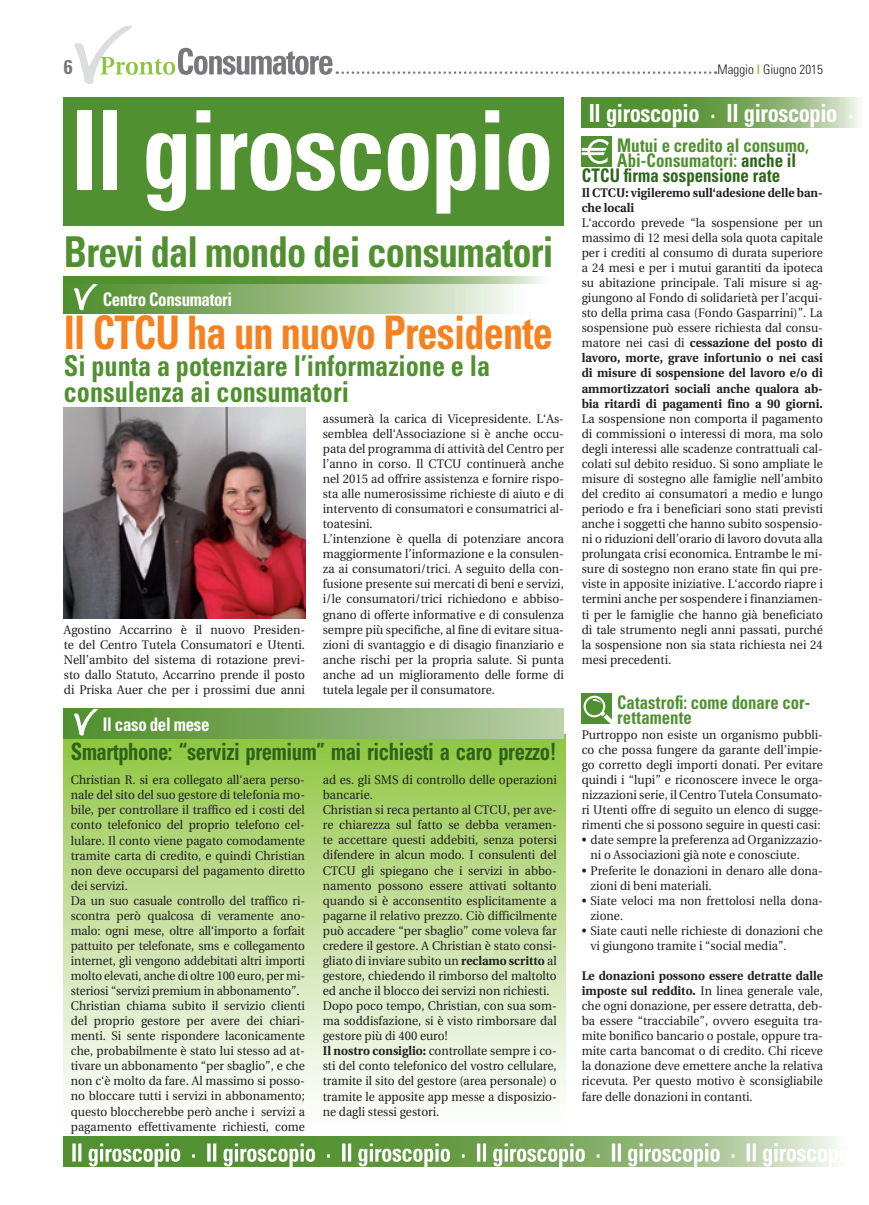
<style>
.page{position:relative;width:869px;height:1205px;background:#fff}
.page>*{position:absolute;margin:0;border:0;box-sizing:border-box;transform-origin:0 0}
.t1{font:700 condensed 110px "Univers";letter-spacing:-.02em;color:#fff;scale:.9 1}
.t2{font:700 condensed 46.25px "Univers";letter-spacing:-.02em;color:#f58220;scale:.87 1}
.t3{font:700 condensed 42.5px "Univers";letter-spacing:-.02em;color:#509030;scale:.9 1}
.t4{font:700 condensed 28.75px/26.2px "Univers";color:#509030;scale:.91 1}
.t5{font:700 condensed 25px "Univers";letter-spacing:-.02em;color:#fff;scale:.9 1}
.t6{font:700 condensed 23.75px "Univers";letter-spacing:-.02em;color:#2d631a;scale:.87 1}
.t7{font:700 condensed 20px "Univers";color:#76787b}
.t8{font:700 condensed 18.75px "Univers";letter-spacing:.005em;color:#509030;scale:.9 1}
.t9{font:700 condensed 18.75px/15px "Univers";letter-spacing:.005em;color:#509030;scale:.89 1}
.t10{font:700 condensed 18.75px "Univers";letter-spacing:-.02em;color:#fff;scale:.9 1}
.t11{font:700 condensed 18.75px "Univers";letter-spacing:.005em;color:#2d631a;scale:.9 1}
.t12{font:300 condensed 13.12px "Univers";color:#231f20}
.t13{font:12.5px/15.1px "Utopia";color:#231f20;scale:.95 1}
.t14{font:700 12.5px/15px "Utopia";color:#231f20;scale:.95 1}
.s1{font-weight:700;color:#8bc63e}
.s2{color:#2d631a}
.s3{font-weight:700}
</style>
<div class="page">
<img style="left:64px;top:407px;width:241px;height:211px">
<div style="left:64px;top:735px;width:501px;height:410px;background:linear-gradient(to bottom,#91c645,#fff)"></div>
<div style="left:581px;top:136px;width:30px;height:31px;background:#509030"></div>
<svg style="left:581px;top:139px;width:27px;height:25px"></svg>
<div style="left:581px;top:694px;width:30px;height:30px;background:#509030"></div>
<svg style="left:583px;top:696px;width:28px;height:28px"></svg>
<div style="left:64px;top:709px;width:499px;height:30px;background:linear-gradient(to right,#4b8b26,#b8cda5)"></div>
<svg style="left:74px;top:709px;width:24px;height:27px"></svg>
<svg style="left:64px;top:283px;width:478px;height:31px;background:#a0c08b"></svg>
<svg style="left:74px;top:283px;width:24px;height:27px"></svg>
<svg style="left:74px;top:26px;width:641px;height:58px"></svg>
<svg style="left:64px;top:1137px;width:774px;height:30px;background:#76a65a"></svg>
<svg style="left:72px;top:1143px;width:766px;height:24px"></svg>
<div style="left:64px;top:97px;width:499px;height:129px;background:#509030"></div>
<svg style="left:64px;top:276px;width:478px;height:7px;background:#72a455"></svg>
<svg style="left:581px;top:97px;width:278px;height:31px;background:#79a85d"></svg>
<h3 class="t7" style="left:64px;top:55px;width:10px">6</h3>
<p class="t12" style="left:717px;top:62px;width:107px">Maggio <span class="s1">|</span> Giugno 2015</p>
<h1 class="t1" style="left:71px;top:83px;width:537px">Il giroscopio</h1>
<h3 class="t3" style="left:64px;top:226px;width:545px">Brevi dal mondo dei consumatori</h3>
<h3 class="t5" style="left:588px;top:98px;width:314px">Il giroscopio · Il giroscopio · I</h3>
<h3 class="t8" style="left:617px;top:133px;width:215px">Mutui e credito al consumo,</h3>
<h3 class="t8" style="left:617px;top:148px;width:200px">Abi-Consumatori: <span class="s2">anche il</span></h3>
<h3 class="t11" style="left:581px;top:163px;width:222px">CTCU firma sospensione rate</h3>
<p class="t14" style="left:581px;top:185px;width:255px">Il CTCU: vigileremo sull‘adesione delle ban&shy;che locali</p>
<p class="t13" style="left:581px;top:215px;width:255px;text-align:justify">L‘accordo prevede “la sospensione per un massimo di 12 mesi della sola quota capitale per i crediti al consumo di durata superiore a 24 mesi e per i mutui garantiti da ipoteca su abitazione principale. Tali misure si ag&shy;giungono al Fondo di solidarietà per l’acqui&shy;sto della prima casa (Fondo Gasparrini)”. La sospensione può essere richiesta dal consu&shy;matore nei casi di <span class="s3">cessazione del posto di lavoro, morte, grave infortunio o nei casi di misure di sospensione del lavoro e/o di ammortizzatori sociali anche qualora ab&shy;bia ritardi di pagamenti fino a 90 giorni.</span></p>
<p class="t13" style="left:581px;top:411px;width:255px;text-align:justify">La sospensione non comporta il pagamento di commissioni o interessi di mora, ma solo degli interessi alle scadenze contrattuali cal&shy;colati sul debito residuo. Si sono ampliate le misure di sostegno alle famiglie nell’ambito del credito ai consumatori a medio e lungo periodo e fra i beneficiari sono stati previsti anche i soggetti che hanno subito sospensio&shy;ni o riduzioni dell’orario di lavoro dovuta alla prolungata crisi economica. Entrambe le mi&shy;sure di sostegno non erano state fin qui pre&shy;viste in apposite iniziative. L‘accordo riapre i termini anche per sospendere i finanziamen&shy;ti per le famiglie che hanno già beneficiato di tale strumento negli anni passati, purché la sospensione non sia stata richiesta nei 24 mesi precedenti.</p>
<h3 class="t9" style="left:617px;top:694px;width:218px">Catastrofi: come donare cor&shy;rettamente</h3>
<p class="t13" style="left:581px;top:727px;width:255px;text-align:justify">Purtroppo non esiste un organismo pubbli&shy;co che possa fungere da garante dell’impie&shy;go corretto degli importi donati. Per evitare quindi i “lupi” e riconoscere invece le orga&shy;nizzazioni serie, il Centro Tutela Consumato&shy;ri Utenti offre di seguito un elenco di sugge&shy;rimenti che si possono seguire in questi casi:</p>
<p class="t13" style="left:590px;top:833px;width:246px;text-indent:-9px">• date sempre la preferenza ad Organizzazio&shy;ni o Associazioni già note e conosciute.</p>
<p class="t13" style="left:590px;top:863px;width:246px;text-indent:-9px">• Preferite le donazioni in denaro alle dona&shy;zioni di beni materiali.</p>
<p class="t13" style="left:590px;top:893px;width:246px;text-indent:-9px">• Siate veloci ma non frettolosi nella dona&shy;zione.</p>
<p class="t13" style="left:590px;top:923px;width:246px;text-indent:-9px">• Siate cauti nelle richieste di donazioni che vi giungono tramite i “social media”.</p>
<p class="t13" style="left:581px;top:968px;width:255px;text-align:justify"><span class="s3">Le donazioni possono essere detratte dalle imposte sul reddito.</span> In linea generale vale, che ogni donazione, per essere detratta, deb&shy;ba essere “tracciabile”, ovvero eseguita tra&shy;mite bonifico bancario o postale, oppure tra&shy;mite carta bancomat o di credito. Chi riceve la donazione deve emettere anche la relativa ricevuta. Per questo motivo è sconsigliabile fare delle donazioni in contanti.</p>
<h3 class="t10" style="left:103px;top:288px;width:145px">Centro Consumatori</h3>
<h2 class="t2" style="left:64px;top:305px;width:563px">Il CTCU ha un nuovo Presidente</h2>
<h3 class="t4" style="left:64px;top:352px;width:469px">Si punta a potenziare l’informazione e la consulenza ai consumatori</h3>
<p class="t13" style="left:322px;top:411px;width:255px">assumerà la carica di Vicepresidente. L‘As&shy;semblea dell‘Associazione si è anche occu&shy;pata del programma di attività del Centro per l’anno in corso. Il CTCU continuerà anche nel 2015 ad offrire assistenza e fornire rispo&shy;sta alle numerosissime richieste di aiuto e di intervento di consumatori e consumatrici al&shy;toatesini.<br>L’intenzione è quella di potenziare ancora maggiormente l’informazione e la consulen&shy;za ai consumatori/trici. A seguito della con&shy;fusione presente sui mercati di beni e servizi, i/le consumatori/trici richiedono e abbiso&shy;gnano di offerte informative e di consulenza sempre più specifiche, al fine di evitare situa&shy;zioni di svantaggio e di disagio finanziario e anche rischi per la propria salute. Si punta anche ad un miglioramento delle forme di tutela legale per il consumatore.</p>
<p class="t13" style="left:64px;top:622px;width:255px;text-align:justify">Agostino Accarrino è il nuovo Presiden&shy;te del Centro Tutela Consumatori e Utenti.<br>Nell’ambito del sistema di rotazione previ&shy;sto dallo Statuto, Accarrino prende il posto di Priska Auer che per i prossimi due anni</p>
<h3 class="t10" style="left:103px;top:713px;width:120px">Il caso del mese</h3>
<h3 class="t6" style="left:71px;top:736px;width:559px">Smartphone: “servizi premium” mai richiesti a caro prezzo!</h3>
<p class="t13" style="left:322px;top:772px;width:248px">ad es. gli SMS di controllo delle operazioni bancarie.<br>Christian si reca pertanto al CTCU, per ave&shy;re chiarezza sul fatto se debba veramen&shy;te accettare questi addebiti, senza potersi difendere in alcun modo. I consulenti del CTCU gli spiegano che i servizi in abbo&shy;namento possono essere attivati soltanto quando si è acconsentito esplicitamente a pagarne il relativo prezzo. Ciò difficilmente può accadere “per sbaglio” come voleva far credere il gestore. A Christian è stato consi&shy;gliato di inviare subito un <span class="s3">reclamo scritto</span> al gestore, chiedendo il rimborso del maltolto ed anche il blocco dei servizi non richiesti.<br>Dopo poco tempo, Christian, con sua som&shy;ma soddisfazione, si è visto rimborsare dal gestore più di 400 euro!<br><span class="s3">Il nostro consiglio:</span> controllate sempre i co&shy;sti del conto telefonico del vostro cellulare, tramite il sito del gestore (area personale) o tramite le apposite app messe a disposizio&shy;ne dagli stessi gestori.</p>
<p class="t13" style="left:71px;top:773px;width:248px">Christian R. si era collegato all‘aera perso&shy;nale del sito del suo gestore di telefonia mo&shy;bile, per controllare il traffico ed i costi del conto telefonico del proprio telefono cel&shy;lulare. Il conto viene pagato comodamente tramite carta di credito, e quindi Christian non deve occuparsi del pagamento diretto dei servizi.<br>Da un suo casuale controllo del traffico ri&shy;scontra però qualcosa di veramente ano&shy;malo: ogni mese, oltre all‘importo a forfait pattuito per telefonate, sms e collegamento internet, gli vengono addebitati altri importi molto elevati, anche di oltre 100 euro, per mi&shy;steriosi “servizi premium in abbonamento”.<br>Christian chiama subito il servizio clienti del proprio gestore per avere dei chiari&shy;menti. Si sente rispondere laconicamente che, probabilmente è stato lui stesso ad at&shy;tivare un abbonamento “per sbaglio”, e che non c‘è molto da fare. Al massimo si posso&shy;no bloccare tutti i servizi in abbonamento; questo bloccherebbe però anche i servizi a pagamento effettivamente richiesti, come</p>
</div>
